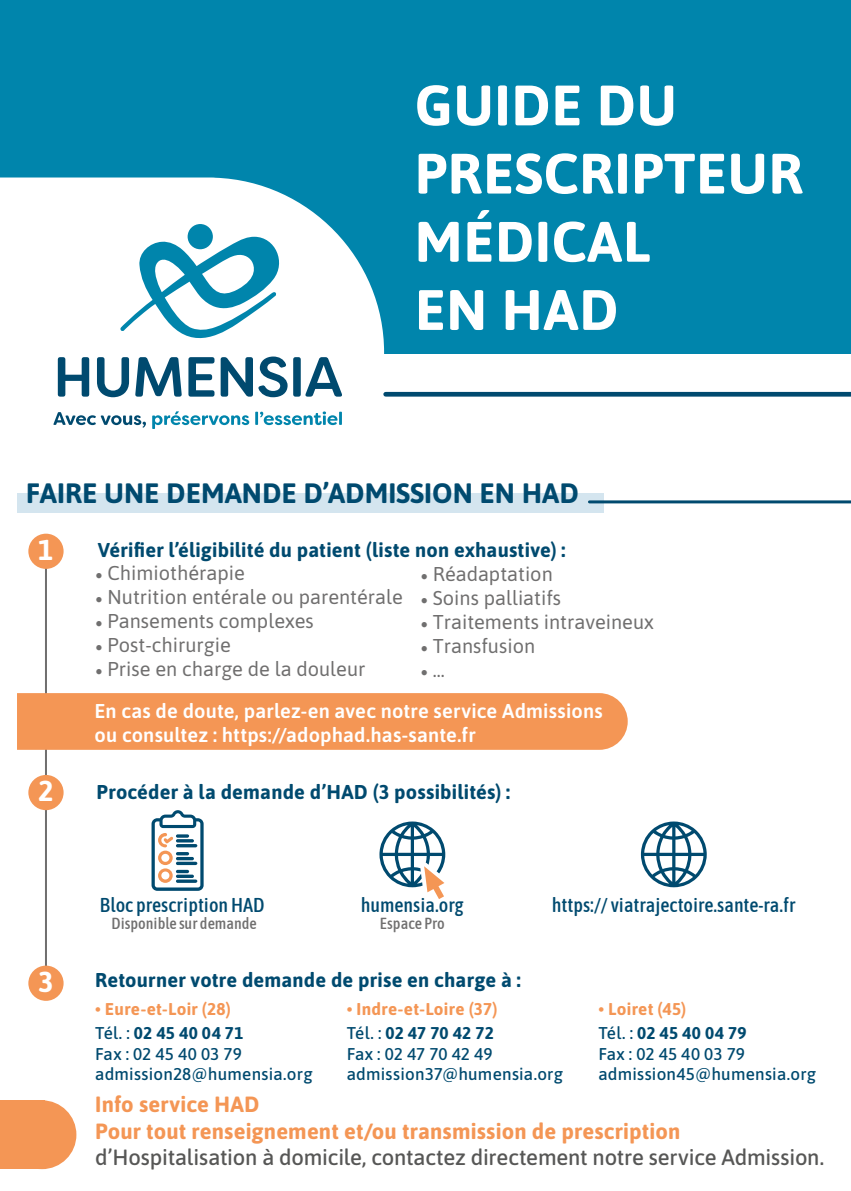
<style>
.page{position:relative;width:851px;height:1191px;background:#fff}
.page>*{position:absolute;margin:0;border:0;box-sizing:border-box;transform-origin:0 0}
.t1{font:700 56.8px/68.2px "Asap";letter-spacing:.01em;color:#fff}
.t2{font:700 28.8px "Asap";color:#fff}
.t3{font:700 28px "Asap";color:#004a6f}
.t4{font:500 22px "Asap";letter-spacing:-.01em;color:#575756}
.t5{font:700 22px/26.4px "Asap";letter-spacing:.005em;color:#f49655}
.t6{font:20px "Asap";color:#706f6f}
.t7{font:700 20px "Asap";letter-spacing:.01em;color:#004a6f}
.t8{font:600 20px/24px "Asap";letter-spacing:.01em;color:#fff}
.t9{font:500 20px "Asap Condensed";color:#004a6f}
.t10{font:500 17px/20.4px "Asap";letter-spacing:.015em;color:#004a6f}
.t11{font:700 17px/24.4px "Asap";letter-spacing:.02em;color:#f49655}
.t12{font:500 16px "Asap Condensed";color:#706f6f}
.s1{font-family:"Minion Pro"}
.s2{font-weight:500;color:#004a6f}
.s3{color:#004a6f}
</style>
<div class="page">
<hr style="left:45px;top:549px;width:2px;height:435px;background:#706f6f">
<div style="left:0;top:0;width:850px;height:353px;background:#0085ac"></div>
<svg style="left:0;top:177px;width:384px;height:249px;fill:#fff"></svg>
<svg style="left:58px;top:357px;width:31px;height:39px"></svg>
<svg style="left:97px;top:357px;width:32px;height:40px"></svg>
<svg style="left:135px;top:357px;width:47px;height:39px"></svg>
<svg style="left:188px;top:357px;width:26px;height:39px"></svg>
<svg style="left:220px;top:356px;width:67px;height:41px"></svg>
<div style="left:293px;top:357px;width:8px;height:39px;background:#004a6f;border-radius:2px"></div>
<svg style="left:305px;top:357px;width:37px;height:39px"></svg>
<svg style="left:53px;top:412px;width:93px;height:16px"></svg>
<svg style="left:152px;top:411px;width:97px;height:18px"></svg>
<svg style="left:255px;top:411px;width:87px;height:14px"></svg>
<svg style="left:120px;top:237px;width:167px;height:110px"></svg>
<div style="left:187px;top:224px;width:26px;height:25px;background:#0085ac;border-radius:50%"></div>
<hr style="left:385px;top:392px;width:465px;height:4px;background:#004a6f">
<div style="left:17px;top:493px;width:586px;height:20px;background:#d4e5ef"></div>
<hr style="left:589px;top:500px;width:261px;height:3px;background:#004a6f">
<div style="left:28px;top:533px;width:36px;height:36px;background:#f49655;border-radius:50%"></div>
<div style="left:28px;top:775px;width:36px;height:35px;background:#f49655;border-radius:50%"></div>
<div style="left:28px;top:965px;width:36px;height:35px;background:#f49655;border-radius:50%"></div>
<div style="left:17px;top:693px;width:610px;height:57px;background:#f49655"></div>
<svg style="left:379px;top:821px;width:66px;height:78px"></svg>
<svg style="left:640px;top:821px;width:66px;height:66px"></svg>
<svg style="left:151px;top:810px;width:53px;height:81px"></svg>
<div style="left:8px;top:1100px;width:68px;height:69px;background:#f49655;border-radius:50%"></div>
<div style="left:0;top:1100px;width:44px;height:69px;background:#f49655"></div>
<h1 class="t1" style="left:414px;top:69px;width:390px">GUIDE DU<br>PRESCRIPTEUR<br>MÉDICAL<br>EN HAD</h1>
<h3 class="t3" style="left:26px;top:474px;width:554px">FAIRE UNE DEMANDE D’ADMISSION EN HAD</h3>
<h2 class="t2" style="left:38px;top:529px;width:17px">1</h2>
<p class="t7" style="left:98px;top:535px;width:469px">Vérifier l’éligibilité du patient (liste non exhaustive) :</p>
<p class="t6" style="left:95px;top:559px;width:151px"><span class="s1">•</span> Chimiothérapie</p>
<p class="t6" style="left:95px;top:583px;width:309px"><span class="s1">•</span> Nutrition entérale ou parentérale</p>
<p class="t6" style="left:95px;top:607px;width:220px"><span class="s1">•</span> Pansements complexes</p>
<p class="t6" style="left:95px;top:631px;width:137px"><span class="s1">•</span> Post-chirurgie</p>
<p class="t6" style="left:95px;top:655px;width:272px"><span class="s1">•</span> Prise en charge de la douleur</p>
<p class="t6" style="left:420px;top:560px;width:134px"><span class="s1">•</span> Réadaptation</p>
<p class="t6" style="left:420px;top:584px;width:142px"><span class="s1">•</span> Soins palliatifs</p>
<p class="t6" style="left:420px;top:608px;width:235px"><span class="s1">•</span> Traitements intraveineux</p>
<p class="t6" style="left:420px;top:632px;width:116px"><span class="s1">•</span> Transfusion</p>
<p class="t6" style="left:420px;top:656px;width:26px"><span class="s1">•</span> ...</p>
<h2 class="t2" style="left:38px;top:771px;width:17px">2</h2>
<h2 class="t2" style="left:38px;top:961px;width:17px">3</h2>
<p class="t8" style="left:94px;top:697px;width:509px">En cas de doute, parlez-en avec notre service Admissions ou consultez : https://adophad.has-sante.fr</p>
<p class="t7" style="left:97px;top:777px;width:415px">Procéder à la demande d’HAD (3 possibilités) :</p>
<p class="t9" style="left:100px;top:891px;width:166px">Bloc prescription HAD</p>
<p class="t12" style="left:112px;top:912px;width:147px">Disponible sur demande</p>
<p class="t9" style="left:361px;top:890px;width:105px">humensia.org</p>
<p class="t9" style="left:551px;top:890px;width:245px">https:// viatrajectoire.sante-ra.fr</p>
<p class="t12" style="left:380px;top:912px;width:66px">Espace Pro</p>
<p class="t7" style="left:95px;top:965px;width:427px">Retourner votre demande de prise en charge à :</p>
<p class="t11" style="left:95px;top:996px;width:150px">• Eure-et-Loir (28)<br><span class="s2">Tél. :</span> <span class="s3">02 45 40 04 71</span></p>
<p class="t10" style="left:95px;top:1042px;width:219px">Fax : 02 45 40 03 79 admission28@humensia.org</p>
<p class="t11" style="left:347px;top:996px;width:152px">• Indre-et-Loire (37)<br><span class="s2">Tél. :</span> <span class="s3">02 47 70 42 72</span></p>
<p class="t10" style="left:347px;top:1042px;width:218px">Fax : 02 47 70 42 49 admission37@humensia.org</p>
<p class="t11" style="left:598px;top:996px;width:150px">• Loiret (45)<br><span class="s2">Tél. :</span> <span class="s3">02 45 40 04 79</span></p>
<p class="t10" style="left:598px;top:1042px;width:219px">Fax : 02 45 40 03 79 admission45@humensia.org</p>
<p class="t5" style="left:95px;top:1090px;width:586px">Info service HAD<br>Pour tout renseignement et/ou transmission de prescription</p>
<p class="t4" style="left:95px;top:1142px;width:730px">d’Hospitalisation à domicile, contactez directement notre service Admission.</p>
</div>
